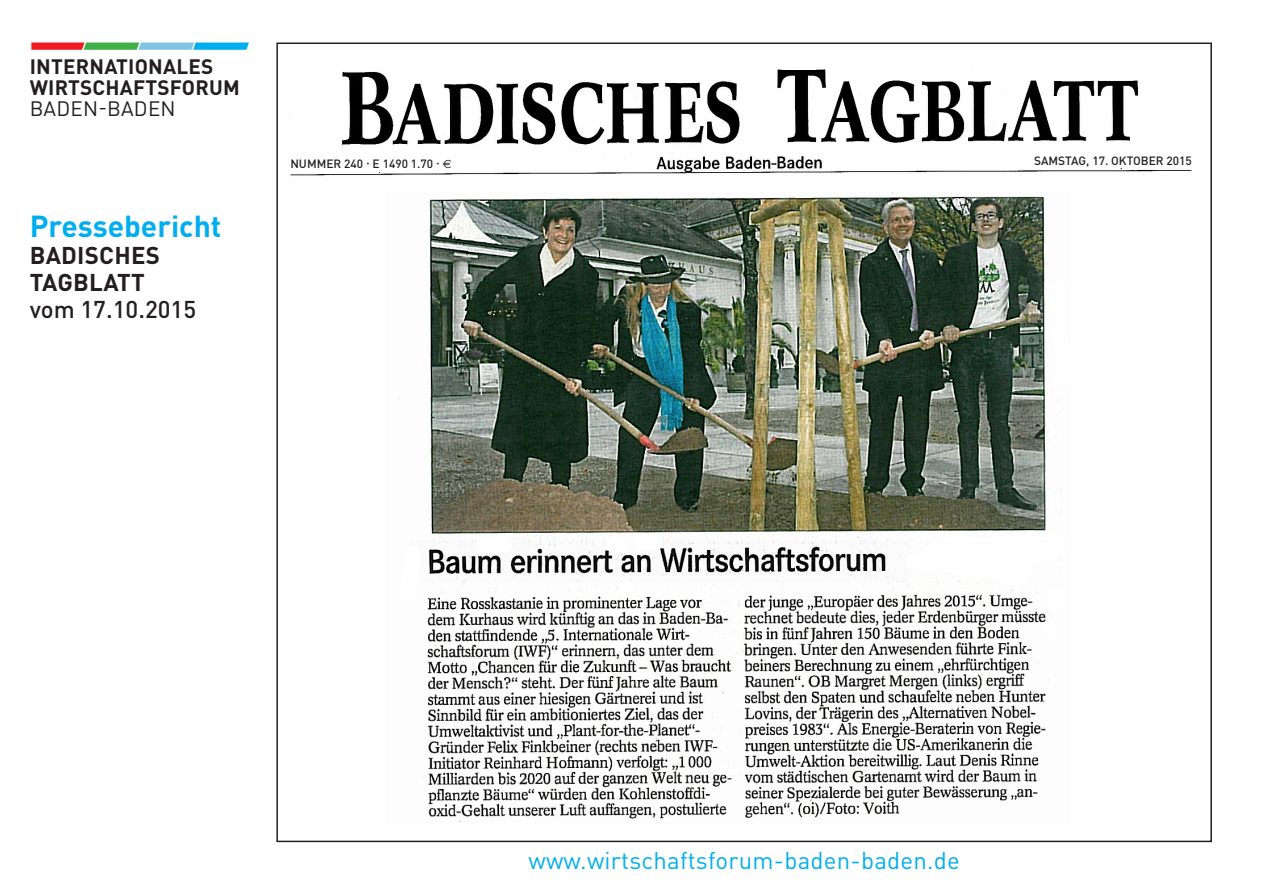
<style>
.page{position:relative;width:1263px;height:893px;background:#fff}
.page>*{position:absolute;margin:0;border:0;box-sizing:border-box;transform-origin:0 0}
.t1{font:700 30px "DINOT";color:#00aeef}
.t2{font:24px "DINOT";letter-spacing:.01em;color:#00aeef}
.t3{font:700 24px/27px "DINOT";letter-spacing:.01em;color:#231f20}
.t4{font:500 24px "DINOT";color:#231f20}
.t5{font:700 20.7px/20.7px "DINOT";letter-spacing:.01em;color:#231f20}
.t6{font:20.7px "DINOT";letter-spacing:.01em;color:#231f20}
.t7{font:500 11.85px "DINOT";color:#231f20}
.s1{font-family:"Euro Sans";font-weight:400}
</style>
<div class="page">
<svg style="left:31px;top:43px;width:218px;height:7px;background:#739696"></svg>
<img style="left:398px;top:192px;width:663px;height:630px">
<img style="left:289px;top:69px;width:903px;height:107px">
<div style="left:1034px;top:156px;width:169px;height:12px;background:#fff"></div>
<div style="left:290px;top:159px;width:180px;height:12px;background:#fff"></div>
<h3 class="t5" style="left:30px;top:56px;width:212px">INTERNATIONALES<br>WIRTSCHAFTSFORUM</h3>
<h3 class="t6" style="left:30px;top:95px;width:147px">BADEN-BADEN</h3>
<h1 class="t1" style="left:30px;top:206px;width:193px">Pressebericht</h1>
<h2 class="t3" style="left:30px;top:241px;width:132px">BADISCHES<br>TAGBLATT</h2>
<h2 class="t4" style="left:30px;top:294px;width:168px">vom 17.10.2015</h2>
<p class="t7" style="left:290px;top:157px;width:74px">NUMMER 240</p>
<p class="t7" style="left:1034px;top:153px;width:159px">SAMSTAG, 17. OKTOBER 2015</p>
<p class="t7" style="left:373px;top:157px;width:80px">E 1490 1.70 <span class="s1">€</span></p>
<h2 class="t2" style="left:528px;top:845px;width:433px">www.wirtschaftsforum-baden-baden.de</h2>
</div>
